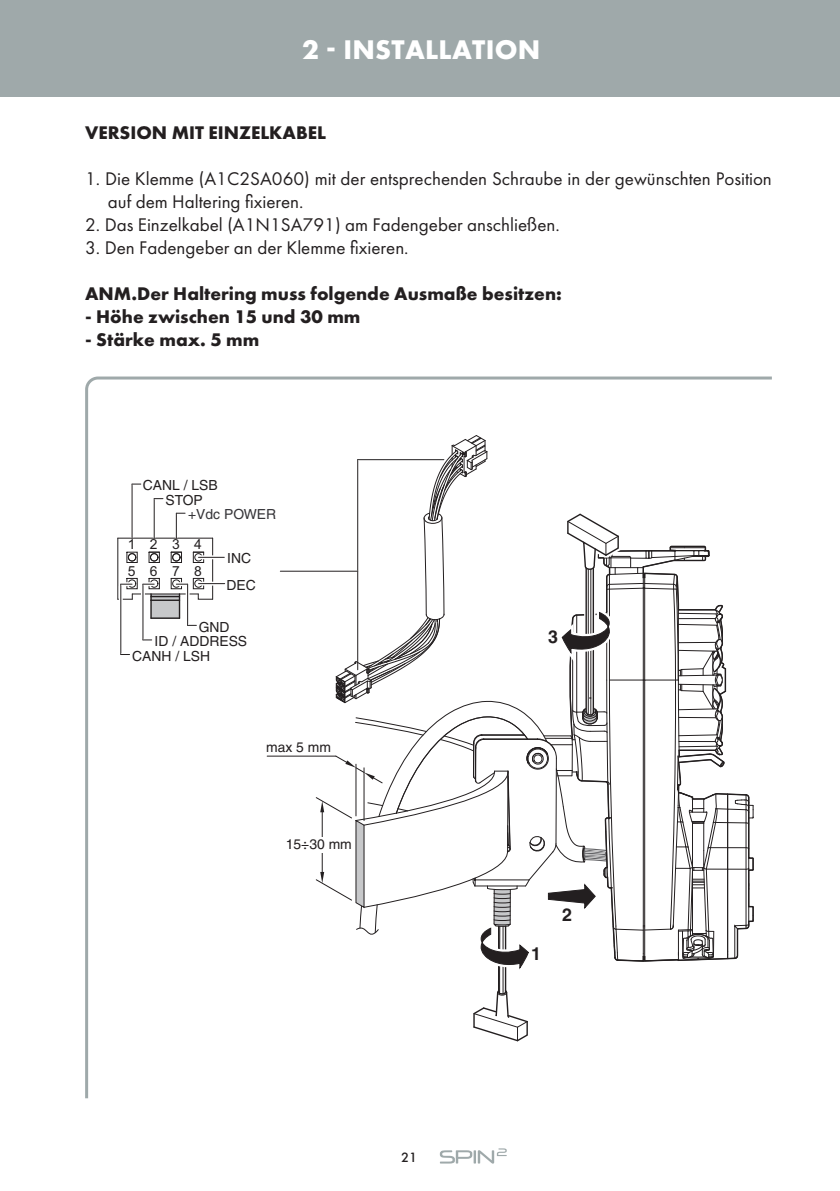
<style>
.page{position:relative;width:840px;height:1191px;background:#fff}
.page>*{position:absolute;margin:0;border:0;box-sizing:border-box;transform-origin:0 0}
.t1{font:700 28px "Futura PT";letter-spacing:.01em;color:#fff}
.t2{font:19px/23px "Futura PT";color:#231f20}
.t3{font:700 19px "Futura PT";color:#231f20}
.t4{font:700 17.8px "Helvetica";color:#231f20}
.t5{font:500 14px "Futura PT";color:#231f20}
.t6{font:13.8px/15px "Helvetica";color:#231f20;text-align:center}
.t7{font:13.8px "Helvetica";color:#363539}
.t8{font:13.8px/26.2px "Arial";letter-spacing:1.04em;color:#231f20}
</style>
<div class="page">
<div style="left:0;top:0;width:839px;height:96px;background:#9fa9aa"></div>
<svg style="left:85px;top:376px;width:687px;height:723px"></svg>
<svg style="left:282px;top:569px;width:33px;height:4px"></svg>
<hr style="left:280px;top:571px;width:77px;height:1px;background:#231f20">
<hr style="left:212px;top:538px;width:1px;height:61px;background:#231f20">
<hr style="left:118px;top:538px;width:94px;height:1px;background:#231f20">
<svg style="left:197px;top:593px;width:16px;height:7px"></svg>
<hr style="left:117px;top:538px;width:1px;height:61px;background:#231f20">
<svg style="left:118px;top:594px;width:15px;height:6px"></svg>
<hr style="left:132px;top:593px;width:66px;height:1px;background:#231f20">
<svg style="left:149px;top:592px;width:32px;height:26px"></svg>
<hr style="left:151px;top:617px;width:28px;height:2px;background:#231f20">
<hr style="left:151px;top:599px;width:28px;height:2px;background:#231f20">
<div style="left:126px;top:578px;width:12px;height:11px;border:1px solid #231f20"></div>
<div style="left:128px;top:579px;width:8px;height:8px;border:1px solid #231f20;border-radius:50%"></div>
<div style="left:126px;top:552px;width:12px;height:11px;border:1px solid #231f20"></div>
<div style="left:148px;top:578px;width:12px;height:11px;border:1px solid #231f20"></div>
<div style="left:150px;top:579px;width:8px;height:8px;border:1px solid #231f20;border-radius:50%"></div>
<div style="left:148px;top:552px;width:12px;height:11px;border:1px solid #231f20"></div>
<div style="left:171px;top:578px;width:11px;height:11px;border:1px solid #231f20"></div>
<div style="left:172px;top:579px;width:8px;height:8px;border:1px solid #231f20;border-radius:50%"></div>
<div style="left:171px;top:552px;width:11px;height:11px;border:1px solid #231f20"></div>
<div style="left:193px;top:578px;width:11px;height:11px;border:1px solid #231f20"></div>
<div style="left:194px;top:579px;width:8px;height:8px;border:1px solid #231f20;border-radius:50%"></div>
<div style="left:193px;top:552px;width:11px;height:11px;border:1px solid #231f20"></div>
<div style="left:194px;top:553px;width:8px;height:8px;border:1px solid #231f20;border-radius:50%"></div>
<div style="left:172px;top:553px;width:8px;height:8px;border:1px solid #231f20;border-radius:50%"></div>
<svg style="left:174px;top:515px;width:2px;height:21px"></svg>
<div style="left:150px;top:553px;width:8px;height:8px;border:1px solid #231f20;border-radius:50%"></div>
<svg style="left:152px;top:501px;width:4px;height:35px"></svg>
<hr style="left:154px;top:498px;width:1px;height:40px;background:#231f20">
<div style="left:128px;top:553px;width:8px;height:8px;border:1px solid #231f20;border-radius:50%"></div>
<svg style="left:130px;top:486px;width:4px;height:50px"></svg>
<hr style="left:132px;top:484px;width:1px;height:54px;background:#231f20">
<svg style="left:176px;top:511px;width:9px;height:27px"></svg>
<svg style="left:154px;top:496px;width:9px;height:4px"></svg>
<svg style="left:132px;top:482px;width:9px;height:4px"></svg>
<svg style="left:185px;top:586px;width:4px;height:37px"></svg>
<hr style="left:187px;top:584px;width:1px;height:41px;background:#231f20">
<svg style="left:141px;top:586px;width:4px;height:51px"></svg>
<hr style="left:142px;top:584px;width:1px;height:56px;background:#231f20">
<svg style="left:119px;top:586px;width:4px;height:66px"></svg>
<hr style="left:120px;top:584px;width:1px;height:70px;background:#231f20">
<svg style="left:187px;top:623px;width:9px;height:4px"></svg>
<svg style="left:143px;top:638px;width:9px;height:4px"></svg>
<svg style="left:121px;top:652px;width:8px;height:4px"></svg>
<svg style="left:176px;top:582px;width:11px;height:4px"></svg>
<svg style="left:143px;top:582px;width:11px;height:4px"></svg>
<svg style="left:121px;top:582px;width:11px;height:4px"></svg>
<svg style="left:201px;top:581px;width:21px;height:4px"></svg>
<svg style="left:198px;top:583px;width:26px;height:1px"></svg>
<hr style="left:201px;top:555px;width:21px;height:4px;background:#fff">
<svg style="left:193px;top:552px;width:31px;height:6px"></svg>
<div style="left:302px;top:837px;width:40px;height:15px;background:#fff"></div>
<hr style="left:267px;top:756px;width:69px;height:1px;background:#231f20">
<svg style="left:315px;top:435px;width:438px;height:607px"></svg>
<svg style="left:439px;top:1148px;width:67px;height:15px"></svg>
<h1 class="t1" style="left:302px;top:38px;width:240px">2 INSTALLATION</h1>
<p class="t3" style="left:85px;top:125px;width:242px">VERSION MIT EINZELKABEL</p>
<p class="t2" style="left:108px;top:169px;width:665px;text-indent:-23px">1. Die Klemme (A1C2SA060) mit der entsprechenden Schraube in der gewünschten Position auf dem Haltering fixieren.</p>
<p class="t2" style="left:85px;top:215px;width:476px">2. Das Einzelkabel (A1N1SA791) am Fadengeber anschließen.</p>
<p class="t2" style="left:85px;top:238px;width:325px">3. Den Fadengeber an der Klemme fixieren.</p>
<p class="t3" style="left:85px;top:286px;width:478px">ANM.Der Haltering muss folgende Ausmaße besitzen:</p>
<p class="t3" style="left:85px;top:309px;width:277px">- Höhe zwischen 15 und 30 mm</p>
<p class="t3" style="left:85px;top:332px;width:176px">- Stärke max. 5 mm</p>
<p class="t6" style="left:143px;top:478px;width:76px">CANL / LSB<br>STOP</p>
<p class="t7" style="left:188px;top:506px;width:89px">+Vdc POWER</p>
<p class="t8" style="left:128px;top:531px;width:76px">1234<br>5678</p>
<p class="t6" style="left:226px;top:545px;width:31px;line-height:26.2px;text-align:left">INC<br>DEC</p>
<p class="t6" style="left:199px;top:620px;width:32px">GND</p>
<p class="t6" style="left:154px;top:634px;width:94px">ID / ADDRESS</p>
<p class="t6" style="left:132px;top:649px;width:79px">CANH / LSH</p>
<p class="t6" style="left:266px;top:740px;width:66px">max 5 mm</p>
<p class="t6" style="left:286px;top:836px;width:67px">15÷30 mm</p>
<p class="t5" style="left:401px;top:1149px;width:17px">21</p>
<p class="t4" style="left:547px;top:630px;width:11px">3</p>
<p class="t4" style="left:531px;top:947px;width:11px">1</p>
<p class="t4" style="left:561px;top:908px;width:11px">2</p>
</div>
